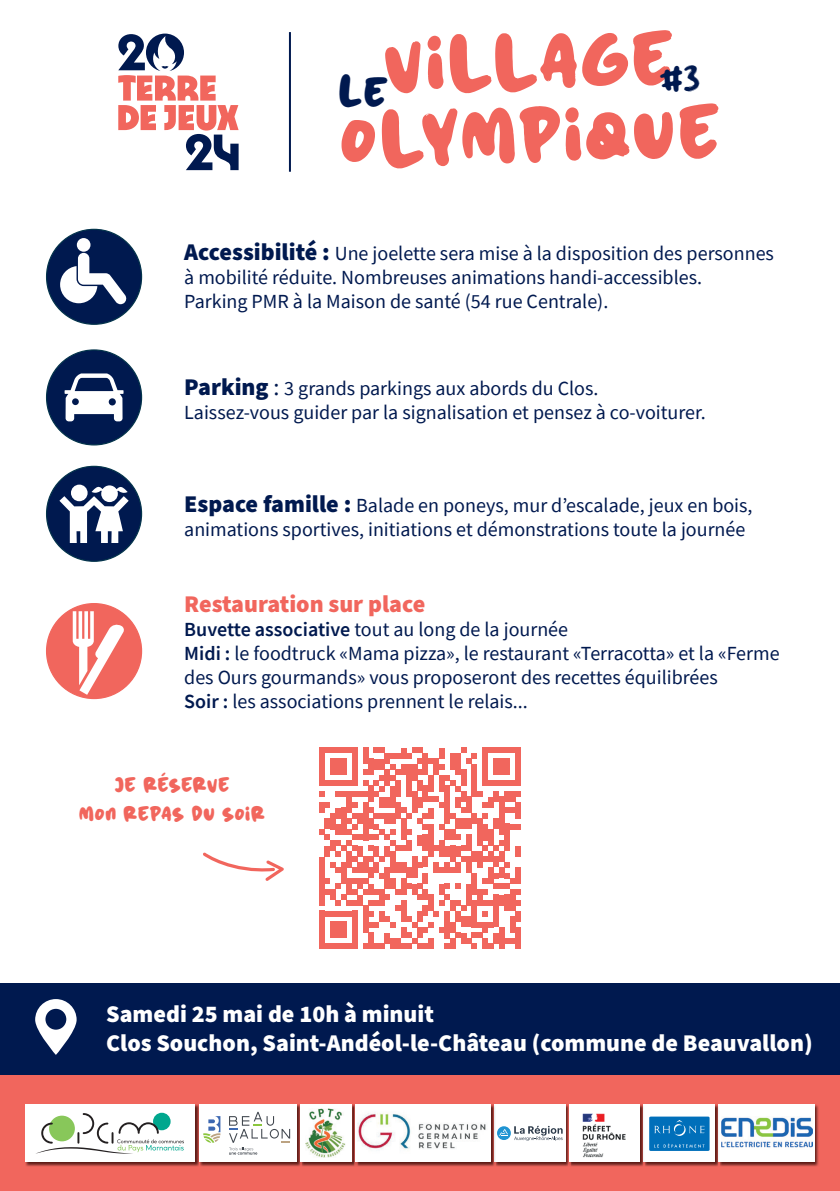
<style>
.page{position:relative;width:840px;height:1191px;background:#fff}
.page>*{position:absolute;margin:0;border:0;box-sizing:border-box;transform-origin:0 0}
.t1{font:53.8px/74px "MORNFROGY";color:#f1665d;text-align:center}
.t2{font:900 24px/28.8px "Source Sans Pro";color:#fff}
.t3{font:900 24px "Source Sans Pro";color:#f1665d}
.t4{font:20px/24px "Source Sans Pro";color:#00194f}
.t5{font:14.4px/28.8px "MORNFROGY";letter-spacing:.005em;color:#f1665d;text-align:center}
.s1{font-weight:900;font-size:24px}
.s2{font-size:24px}
.s3{font-weight:600}
</style>
<div class="page">
<div style="left:0;top:983px;width:839px;height:93px;background:#00194f"></div>
<div style="left:0;top:1075px;width:839px;height:116px;background:#f1665d"></div>
<img style="left:25px;top:1104px;width:275px;height:62px">
<div style="left:26px;top:1104px;width:169px;height:58px;background:#fff"></div>
<svg style="left:37px;top:1113px;width:147px;height:40px"></svg>
<div style="left:199px;top:1104px;width:98px;height:58px;background:#fff"></div>
<svg style="left:229px;top:1111px;width:61px;height:43px"></svg>
<svg style="left:203px;top:1116px;width:17px;height:26px"></svg>
<img style="left:302px;top:1104px;width:191px;height:62px">
<div style="left:300px;top:1104px;width:52px;height:58px;background:#fff"></div>
<img style="left:305px;top:1108px;width:40px;height:49px">
<img style="left:495px;top:1104px;width:73px;height:62px">
<div style="left:494px;top:1104px;width:71px;height:58px;background:#fff"></div>
<svg style="left:514px;top:1125px;width:48px;height:16px"></svg>
<svg style="left:496px;top:1126px;width:14px;height:14px"></svg>
<svg style="left:499px;top:1129px;width:9px;height:7px"></svg>
<img style="left:719px;top:1104px;width:99px;height:62px">
<div style="left:718px;top:1104px;width:95px;height:58px;background:#fff"></div>
<img style="left:721px;top:1117px;width:91px;height:31px">
<img style="left:644px;top:1104px;width:73px;height:62px">
<img style="left:717px;top:1105px;width:2px;height:61px">
<img style="left:718px;top:1105px;width:1px;height:57px">
<div style="left:643px;top:1104px;width:71px;height:58px;background:#fff"></div>
<div style="left:648px;top:1116px;width:61px;height:35px;background:#006fba"></div>
<svg style="left:654px;top:1120px;width:50px;height:15px"></svg>
<svg style="left:654px;top:1143px;width:50px;height:4px"></svg>
<img style="left:570px;top:1104px;width:72px;height:62px">
<img style="left:642px;top:1105px;width:2px;height:61px">
<img style="left:643px;top:1105px;width:1px;height:57px">
<div style="left:568px;top:1104px;width:71px;height:58px;background:#fff"></div>
<img style="left:582px;top:1113px;width:44px;height:44px">
<img style="left:354px;top:1104px;width:3px;height:62px">
<img style="left:493px;top:1105px;width:2px;height:61px">
<img style="left:494px;top:1105px;width:1px;height:57px">
<div style="left:355px;top:1104px;width:135px;height:58px;background:#fff"></div>
<img style="left:357px;top:1112px;width:129px;height:38px">
<div style="left:47px;top:466px;width:94px;height:95px;background:#00194f;border-radius:50%"></div>
<div style="left:47px;top:603px;width:94px;height:95px;background:#f1665d;border-radius:50%"></div>
<svg style="left:59px;top:485px;width:70px;height:58px"></svg>
<svg style="left:73px;top:611px;width:51px;height:84px"></svg>
<svg style="left:203px;top:852px;width:80px;height:29px"></svg>
<svg style="left:319px;top:747px;width:201px;height:202px"></svg>
<div style="left:515px;top:911px;width:5px;height:10px;background:#f1665d"></div>
<div style="left:515px;top:927px;width:5px;height:22px;background:#f1665d"></div>
<div style="left:47px;top:350px;width:94px;height:95px;background:#00194f;border-radius:50%"></div>
<svg style="left:65px;top:373px;width:58px;height:48px"></svg>
<div style="left:72px;top:398px;width:7px;height:7px;background:#00194f;border-radius:50%"></div>
<hr style="left:289px;top:32px;width:2px;height:140px;background:#00194f">
<svg style="left:118px;top:34px;width:120px;height:136px"></svg>
<div style="left:47px;top:229px;width:94px;height:95px;background:#00194f;border-radius:50%"></div>
<svg style="left:60px;top:253px;width:67px;height:51px"></svg>
<div style="left:77px;top:238px;width:13px;height:14px;background:#fff;border-radius:50%"></div>
<svg style="left:35px;top:999px;width:42px;height:56px"></svg>
<h1 class="t1" style="left:339px;top:25px;width:383px;rotate:-1deg">VILLAGE<br>OLYMPIQUE</h1>
<p class="t4" style="left:184px;top:242px;width:591px"><span class="s1">Accessibilité :</span> Une joelette sera mise à la disposition des personnes à mobilité réduite. Nombreuses animations handi-accessibles.<br>Parking PMR à la Maison de santé (54 rue Centrale).</p>
<p class="t4" style="left:184px;top:376px;width:523px"><span class="s1">Parking</span> <span class="s2">:</span> 3 grands parkings aux abords du Clos.<br>Laissez-vous guider par la signalisation et pensez à co-voiturer.</p>
<p class="t4" style="left:184px;top:493px;width:569px"><span class="s1">Espace famille :</span> Balade en poneys, mur d’escalade, jeux en bois, animations sportives, initiations et démonstrations toute la journée</p>
<p class="t3" style="left:184px;top:587px;width:242px">Restauration sur place</p>
<p class="t4" style="left:184px;top:617px;width:596px"><span class="s3">Buvette associative</span> tout au long de la journée<br><span class="s3">Midi :</span> le foodtruck «Mama pizza», le restaurant «Terracotta» et la «Ferme des Ours gourmands» vous proposeront des recettes équilibrées<br><span class="s3">Soir :</span> les associations prennent le relais...</p>
<p class="t5" style="left:80px;top:770px;width:188px">JE RÉSERVE<br>MON REPAS DU SOIR</p>
<p class="t2" style="left:106px;top:1000px;width:707px">Samedi 25 mai de 10h à minuit<br>Clos Souchon, Saint-Andéol-le-Château (commune de Beauvallon)</p>
</div>
